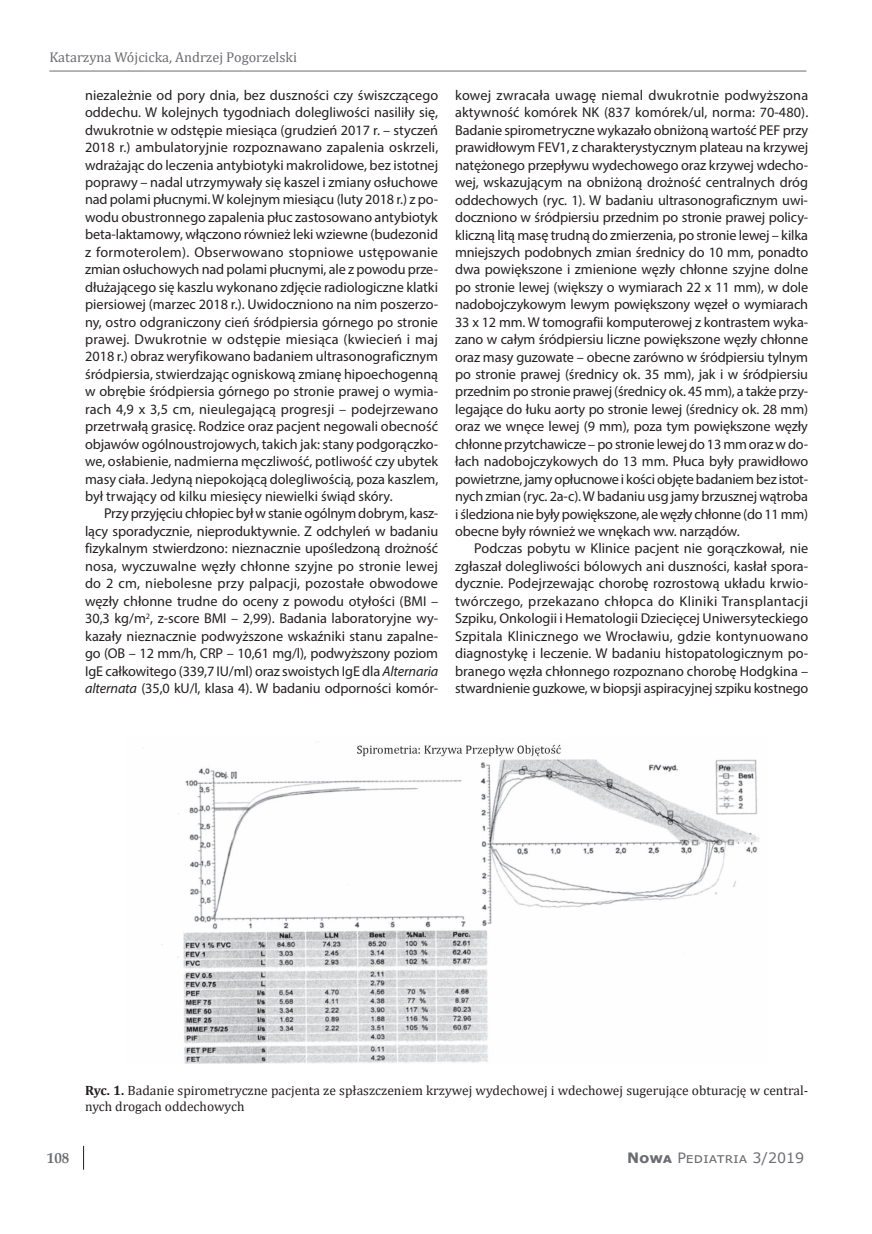
<style>
.page{position:relative;width:872px;height:1234px;background:#fff}
.page>*{position:absolute;margin:0;border:0;box-sizing:border-box;transform-origin:0 0}
.t1{font:700 15px "Palatino Linotype";color:#6c6d70}
.t2{font:14.25px/17.4px "Myriad Pro";letter-spacing:-.01em;color:#231f20;text-align:justify}
.t3{font:14.25px "Cambria";color:#6c6d70}
.t4{font:14.25px "Verdana";color:#6c6d70}
.t5{font:13.5px/16.5px "Cambria";color:#231f20}
.s1{font-style:italic}
.s2{font-weight:700}
</style>
<div class="page">
<hr style="left:49px;top:71px;width:757px;height:1px;background:#6c6d70">
<svg style="left:83px;top:1145px;width:1px;height:24px"></svg>
<img style="left:161px;top:744px;width:599px;height:319px">
<p class="t3" style="left:49px;top:49px;width:249px">Katarzyna Wójcicka, Andrzej Pogorzelski</p>
<p class="t2" style="left:85px;top:86px;width:355px">niezależnie od pory dnia, bez duszności czy świszczącego oddechu. W kolejnych tygodniach dolegliwości nasiliły się, dwukrotnie w odstępie miesiąca (grudzień 2017 r. – styczeń 2018 r.) ambulatoryjnie rozpoznawano zapalenia oskrzeli, wdrażając do leczenia antybiotyki makrolidowe, bez istotnej poprawy – nadal utrzymywały się kaszel i zmiany osłuchowe nad polami płucnymi. W kolejnym miesiącu (luty 2018 r.) z po&shy;wodu obustronnego zapalenia płuc zastosowano antybiotyk beta-laktamowy, włączono również leki wziewne (budezonid z formoterolem). Obserwowano stopniowe ustępowanie zmian osłuchowych nad polami płucnymi, ale z powodu prze&shy;dłużającego się kaszlu wykonano zdjęcie radiologiczne klatki piersiowej (marzec 2018 r.). Uwidoczniono na nim poszerzo&shy;ny, ostro odgraniczony cień śródpiersia górnego po stronie prawej. Dwukrotnie w odstępie miesiąca (kwiecień i maj 2018 r.) obraz weryfikowano badaniem ultrasonograficznym śródpiersia, stwierdzając ogniskową zmianę hipoechogenną w obrębie śródpiersia górnego po stronie prawej o wymia&shy;rach 4,9 x 3,5 cm, nieulegającą progresji – podejrzewano przetrwałą grasicę. Rodzice oraz pacjent negowali obecność objawów ogólnoustrojowych, takich jak: stany podgorączko&shy;we, osłabienie, nadmierna męczliwość, potliwość czy ubytek masy ciała. Jedyną niepokojącą dolegliwością, poza kaszlem, był trwający od kilku miesięcy niewielki świąd skóry.</p>
<p class="t2" style="left:85px;top:504px;width:355px;text-indent:19px">Przy przyjęciu chłopiec był w stanie ogólnym dobrym, kasz&shy;lący sporadycznie, nieproduktywnie. Z odchyleń w badaniu fizykalnym stwierdzono: nieznacznie upośledzoną drożność nosa, wyczuwalne węzły chłonne szyjne po stronie lewej do 2 cm, niebolesne przy palpacji, pozostałe obwodowe węzły chłonne trudne do oceny z powodu otyłości (BMI – 30,3 kg/m<sup>2</sup>, z-score BMI – 2,99). Badania laboratoryjne wy&shy;kazały nieznacznie podwyższone wskaźniki stanu zapalne&shy;go (OB – 12 mm/h, CRP – 10,61 mg/l), podwyższony poziom IgE całkowitego (339,7 IU/ml) oraz swoistych IgE dla <span class="s1">Alternaria alternata</span> (35,0 kU/l, klasa 4). W badaniu odporności komór-</p>
<p class="t2" style="left:455px;top:86px;width:355px">kowej zwracała uwagę niemal dwukrotnie podwyższona aktywność komórek NK (837 komórek/ul, norma: 70-480).<br>Badanie spirometryczne wykazało obniżoną wartość PEF przy prawidłowym FEV1, z charakterystycznym plateau na krzywej natężonego przepływu wydechowego oraz krzywej wdecho&shy;wej, wskazującym na obniżoną drożność centralnych dróg oddechowych (ryc. 1). W badaniu ultrasonograficznym uwi&shy;doczniono w śródpiersiu przednim po stronie prawej policy&shy;kliczną litą masę trudną do zmierzenia, po stronie lewej – kilka mniejszych podobnych zmian średnicy do 10 mm, ponadto dwa powiększone i zmienione węzły chłonne szyjne dolne po stronie lewej (większy o wymiarach 22 x 11 mm), w dole nadobojczykowym lewym powiększony węzeł o wymiarach 33 x 12 mm. W tomografii komputerowej z kontrastem wyka&shy;zano w całym śródpiersiu liczne powiększone węzły chłonne oraz masy guzowate – obecne zarówno w śródpiersiu tylnym po stronie prawej (średnicy ok. 35 mm), jak i w śródpiersiu przednim po stronie prawej (średnicy ok. 45 mm), a także przy&shy;legające do łuku aorty po stronie lewej (średnicy ok. 28 mm) oraz we wnęce lewej (9 mm), poza tym powiększone węzły chłonne przytchawicze – po stronie lewej do 13 mm oraz w do&shy;łach nadobojczykowych do 13 mm. Płuca były prawidłowo powietrzne, jamy opłucnowe i kości objęte badaniem bez istot&shy;nych zmian (ryc. 2a-c). W badaniu usg jamy brzusznej wątroba i śledziona nie były powiększone, ale węzły chłonne (do 11 mm) obecne były również we wnękach ww. narządów.</p>
<p class="t2" style="left:455px;top:539px;width:355px;text-indent:19px">Podczas pobytu w Klinice pacjent nie gorączkował, nie zgłaszał dolegliwości bólowych ani duszności, kasłał spora&shy;dycznie. Podejrzewając chorobę rozrostową układu krwio&shy;twórczego, przekazano chłopca do Kliniki Transplantacji Szpiku, Onkologii i Hematologii Dziecięcej Uniwersyteckiego Szpitala Klinicznego we Wrocławiu, gdzie kontynuowano diagnostykę i leczenie. W badaniu histopatologicznym po&shy;branego węzła chłonnego rozpoznano chorobę Hodgkina – stwardnienie guzkowe, w biopsji aspiracyjnej szpiku kostnego</p>
<p class="t5" style="left:85px;top:1081px;width:724px"><span class="s2">Ryc. 1.</span> Badanie spirometryczne pacjenta ze spłaszczeniem krzywej wydechowej i wdechowej sugerujące obturację w central&shy;nych drogach oddechowych</p>
<p class="t1" style="left:47px;top:1146px;width:24px">108</p>
<p class="t4" style="left:627px;top:1147px;width:179px"><span class="s2">Nowa</span> Pediatria 3/2019</p>
</div>
